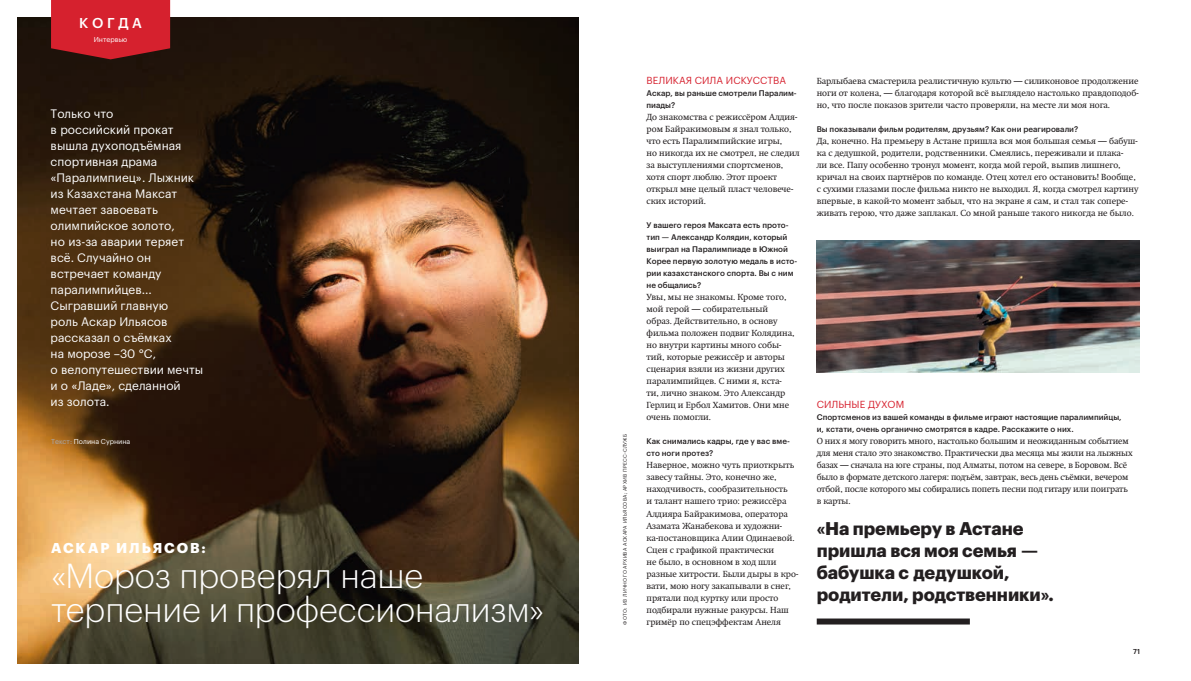
<style>
.page{position:relative;width:1191px;height:681px;background:#fff}
.page>*{position:absolute;margin:0;border:0;box-sizing:border-box;transform-origin:0 0}
.t1{font:300 34px/34px "Graphik Cy";color:#fff}
.t2{font:700 18px/22px "Graphik Cy";letter-spacing:-.005em;color:#231f20}
.t3{font:700 14px "Graphik Cy";letter-spacing:.135em;color:#fff}
.t4{font:500 14px "Graphik Cy";letter-spacing:.255em;color:#fff}
.t5{font:12px/16px "Graphik Cy";color:#fff}
.t6{font:10px "Graphik Cy";letter-spacing:.005em;color:#d6212e}
.t7{font:8.8px/12px "Swift";color:#231f20}
.t8{font:500 8px/12px "Graphik Cy";color:#231f20}
.t9{font:7px "Graphik Cy";color:#fff}
.t10{font:500 7px "Graphik Cy";color:#231f20}
.t11{font:5px "Graphik Cy";letter-spacing:.045em;color:#231f20}
.s1{color:#a8a9ad}
</style>
<div class="page">
<img style="left:17px;top:17px;width:561px;height:646px">
<img style="left:816px;top:240px;width:324px;height:132px">
<div style="left:816px;top:618px;width:154px;height:6px;background:#231f20"></div>
<svg style="left:51px;top:0;width:119px;height:59px;background:#c51f2a"></svg>
<h3 class="t4" style="left:79px;top:18px;width:64px">КОГДА</h3>
<p class="t9" style="left:94px;top:36px;width:35px">Интервью</p>
<p class="t5" style="left:51px;top:106px;width:154px">Только что<br>в российский прокат вышла духоподъёмная спортивная драма «Паралимпиец». Лыжник из Казахстана Максат мечтает завоевать олимпийское золото,<br>но из-за аварии теряет всё. Случайно он встречает команду паралимпийцев...<br>Сыгравший главную<br>роль Аскар Ильясов рассказал о съёмках<br>на морозе –30 °C,<br>о велопутешествии мечты и о «Ладе», сделанной<br>из золота.</p>
<p class="t9" style="left:51px;top:439px;width:81px"><span class="s1">Текст:</span> Полина Сурнина</p>
<h3 class="t3" style="left:51px;top:541px;width:156px">АСКАР ИЛЬЯСОВ:</h3>
<h1 class="t1" style="left:51px;top:560px;width:495px">«Мороз проверял наше терпение и профессионализм»</h1>
<p class="t11" style="left:623px;top:624px;width:192px;rotate:-90deg">ФОТО: ИЗ ЛИЧНОГО АРХИВА АСКАРА ИЛЬЯСОВА; АРХИВ ПРЕСС-СЛУЖБ</p>
<p class="t6" style="left:646px;top:76px;width:141px">ВЕЛИКАЯ СИЛА ИСКУССТВА</p>
<p class="t8" style="left:646px;top:88px;width:152px">Аскар, вы раньше смотрели Паралим&shy;пиады?</p>
<p class="t7" style="left:646px;top:112px;width:155px">До знакомства с режиссёром Алдия&shy;ром Байракимовым я знал только, что есть Паралимпийские игры,<br>но никогда их не смотрел, не следил за выступлениями спортсменов, хотя спорт люблю. Этот проект открыл мне целый пласт человече&shy;ских историй.</p>
<p class="t8" style="left:646px;top:220px;width:152px">У вашего героя Максата есть прото&shy;тип — Александр Колядин, который выиграл на Паралимпиаде в Южной<br>Корее первую золотую медаль в исто&shy;рии казахстанского спорта. Вы с ним не общались?</p>
<p class="t7" style="left:646px;top:292px;width:150px">Увы, мы не знакомы. Кроме того, мой герой — собирательный образ. Действительно, в основу фильма положен подвиг Колядина, но внутри картины много собы&shy;тий, которые режиссёр и авторы сценария взяли из жизни других паралимпийцев. С ними я, кста&shy;ти, лично знаком. Это Александр<br>Герлиц и Ербол Хамитов. Они мне очень помогли.</p>
<p class="t8" style="left:646px;top:436px;width:145px">Как снимались кадры, где у вас вме&shy;сто ноги протез?</p>
<p class="t7" style="left:646px;top:460px;width:153px">Наверное, можно чуть приоткрыть завесу тайны. Это, конечно же, находчивость, сообразительность<br>и талант нашего трио: режиссёра<br>Алдияра Байракимова, оператора<br>Азамата Жанабекова и художни&shy;ка-постановщика Алии Одинаевой.<br>Сцен с графикой практически<br>не было, в основном в ход шли разные хитрости. Были дыры в кро&shy;вати, мою ногу закапывали в снег, прятали под куртку или просто подбирали нужные ракурсы. Наш</p>
<p class="t7" style="left:646px;top:616px;width:136px">гримёр по спецэффектам Анеля</p>
<p class="t7" style="left:816px;top:76px;width:323px;text-align:justify">Барлыбаева смастерила реалистичную культю — силиконовое продолжение ноги от колена, — благодаря которой всё выглядело настолько правдоподоб&shy;но, что после показов зрители часто проверяли, на месте ли моя нога.</p>
<p class="t8" style="left:816px;top:124px;width:263px">Вы показывали фильм родителям, друзьям? Как они реагировали?</p>
<p class="t7" style="left:816px;top:136px;width:323px">Да, конечно. На премьеру в Астане пришла вся моя большая семья — бабуш&shy;ка с дедушкой, родители, родственники. Смеялись, переживали и плака-<br>ли все. Папу особенно тронул момент, когда мой герой, выпив лишнего, кричал на своих партнёров по команде. Отец хотел его остановить! Вообще, с сухими глазами после фильма никто не выходил. Я, когда смотрел картину впервые, в какой-то момент забыл, что на экране я сам, и стал так сопере&shy;живать герою, что даже заплакал. Со мной раньше такого никогда не было.</p>
<p class="t6" style="left:816px;top:400px;width:89px">СИЛЬНЫЕ ДУХОМ</p>
<p class="t8" style="left:816px;top:412px;width:306px">Спортсменов из вашей команды в фильме играют настоящие паралимпийцы, и, кстати, очень органично смотрятся в кадре. Расскажите о них.</p>
<p class="t7" style="left:816px;top:436px;width:317px">О них я могу говорить много, настолько большим и неожиданным событием для меня стало это знакомство. Практически два месяца мы жили на лыжных базах — сначала на юге страны, под Алматы, потом на севере, в Боровом. Всё было в формате детского лагеря: подъём, завтрак, весь день съёмки, вечером отбой, после которого мы собирались попеть песни под гитару или поиграть в карты.</p>
<h2 class="t2" style="left:816px;top:519px;width:239px">«На премьеру в Астане пришла вся моя семья — бабушка с дедушкой, родители, родственники».</h2>
<p class="t10" style="left:1133px;top:648px;width:8px">71</p>
</div>
